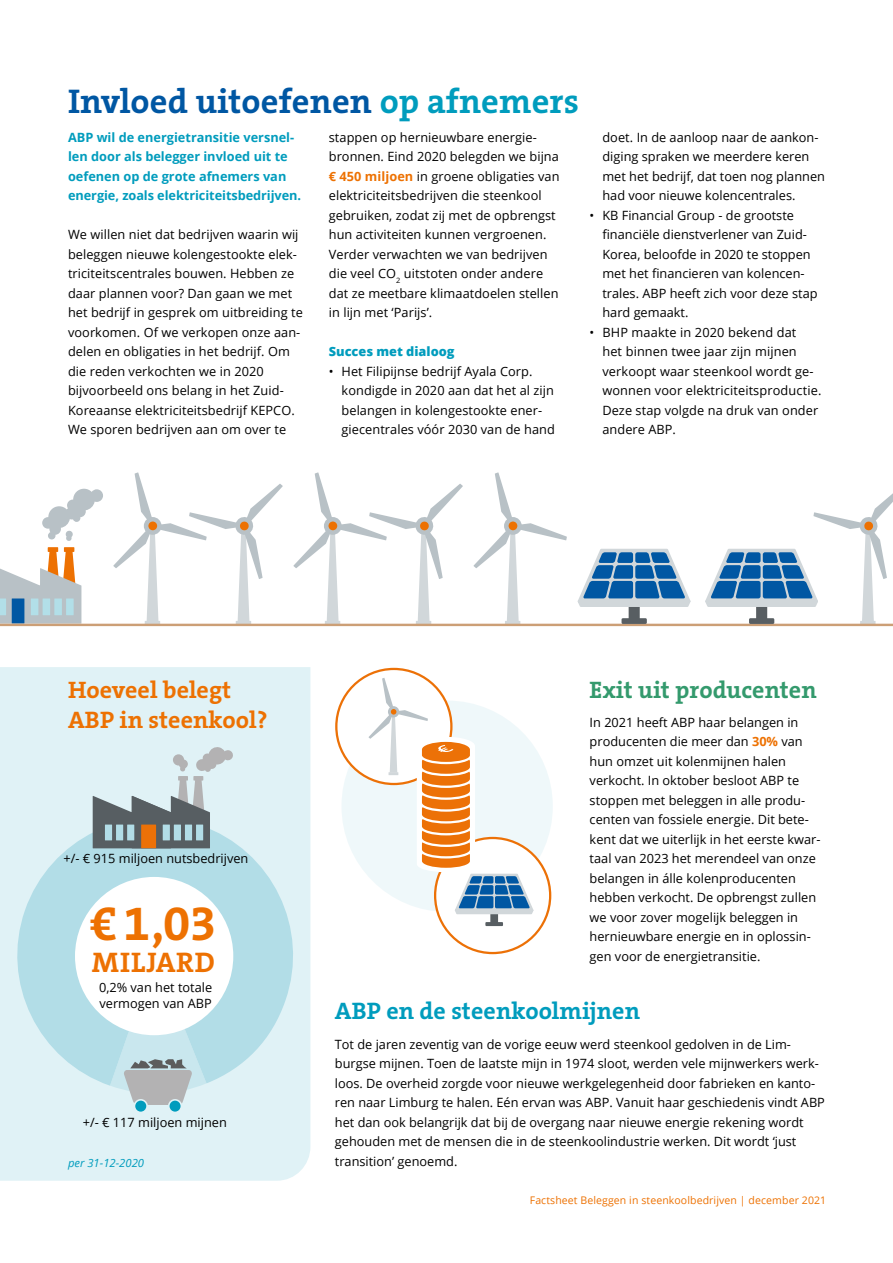
<style>
.page{position:relative;width:893px;height:1263px;background:#fff}
.page>*{position:absolute;margin:0;border:0;box-sizing:border-box;transform-origin:0 0}
.broodtekst{font:700 49.5px "The Serif B W7";color:#ed7102}
.Kop{font:700 34.5px "The Serif B W7";letter-spacing:.005em;color:#0057a3}
.broodtekst-2{font:700 28.5px "The Serif B W7";letter-spacing:.03em;color:#ed7102}
.Kop_klein_artikel{font:700 24px/30px "The Serif B W7";letter-spacing:.005em;color:#ed7102}
.Kopkleinartikel{font:700 24px "The Serif B W7";letter-spacing:.005em;color:#009cbd}
.Kopkleinartikel-2{font:700 24px "The Serif B W7";letter-spacing:.005em;color:#349a6d}
.brood{font:12.75px/19.5px "Open Sans";color:#000}
.intro{font:700 12.75px/19.5px "Open Sans";color:#009cbd}
.brood-2{font:800 12.75px "Open Sans";color:#009cbd}
.bron{font:italic 11.25px "Open Sans";color:#009cbd}
.brood-3{font:10.5px "Open Sans";letter-spacing:.01em;color:#ed7102}
.s1{color:#009cbd}
.s2{font-weight:700;color:#ed7102}
</style>
<div class="page">
<div style="left:0;top:667px;width:310px;height:514px;background:#e0f2f6"></div>
<svg style="left:0;top:550px;width:81px;height:74px"></svg>
<div style="left:12px;top:598px;width:12px;height:25px;background:#0057a3"></div>
<div style="left:64px;top:547px;width:10px;height:5px;background:#ed7102"></div>
<div style="left:48px;top:547px;width:10px;height:5px;background:#ed7102"></div>
<svg style="left:42px;top:489px;width:61px;height:52px"></svg>
<svg style="left:145px;top:621px;width:15px;height:4px"></svg>
<svg style="left:113px;top:472px;width:170px;height:149px"></svg>
<svg style="left:236px;top:621px;width:15px;height:4px"></svg>
<svg style="left:325px;top:621px;width:15px;height:4px"></svg>
<svg style="left:293px;top:472px;width:170px;height:149px"></svg>
<svg style="left:416px;top:621px;width:15px;height:4px"></svg>
<svg style="left:474px;top:472px;width:93px;height:149px"></svg>
<div style="left:509px;top:521px;width:8px;height:9px;background:#ed7102;border-radius:50%"></div>
<svg style="left:505px;top:621px;width:15px;height:4px"></svg>
<svg style="left:860px;top:621px;width:15px;height:4px"></svg>
<hr style="left:0;top:624px;width:893px;height:2px;background:#cc9f76">
<div style="left:630px;top:607px;width:8px;height:13px;background:#585e62"></div>
<div style="left:629px;top:606px;width:11px;height:16px;border:2px solid #585e62"></div>
<div style="left:621px;top:618px;width:26px;height:6px;border:2px solid #585e62"></div>
<svg style="left:577px;top:548px;width:114px;height:60px"></svg>
<div style="left:749px;top:618px;width:25px;height:6px;border:2px solid #585e62"></div>
<svg style="left:705px;top:493px;width:188px;height:128px"></svg>
<svg style="left:0;top:800px;width:310px;height:286px;background:#c7e6ed"></svg>
<svg style="left:93px;top:778px;width:117px;height:70px;background:#8f9a9d"></svg>
<div style="left:185px;top:824px;width:7px;height:16px;background:#b2dde7"></div>
<div style="left:196px;top:824px;width:7px;height:16px;background:#b2dde7"></div>
<div style="left:174px;top:824px;width:7px;height:16px;background:#b2dde7"></div>
<div style="left:163px;top:824px;width:7px;height:16px;background:#b2dde7"></div>
<div style="left:116px;top:824px;width:7px;height:16px;background:#b2dde7"></div>
<div style="left:127px;top:824px;width:7px;height:16px;background:#b2dde7"></div>
<div style="left:105px;top:824px;width:7px;height:16px;background:#b2dde7"></div>
<div style="left:141px;top:824px;width:15px;height:24px;background:#ec7107"></div>
<hr style="left:193px;top:776px;width:10px;height:4px;background:#b3b2b3">
<hr style="left:178px;top:776px;width:10px;height:4px;background:#b3b2b3">
<svg style="left:179px;top:766px;width:8px;height:6px"></svg>
<svg style="left:196px;top:746px;width:37px;height:26px"></svg>
<div style="left:179px;top:759px;width:9px;height:9px;background:#b3b2b3;border-radius:50%"></div>
<div style="left:173px;top:754px;width:11px;height:11px;background:#b3b2b3;border-radius:50%"></div>
<div style="left:135px;top:1100px;width:11px;height:11px;background:#009cbd;border-radius:50%"></div>
<svg style="left:110px;top:1015px;width:97px;height:90px;background:#bbd1d6"></svg>
<div style="left:170px;top:1100px;width:11px;height:11px;background:#009cbd;border-radius:50%"></div>
<div style="left:75px;top:877px;width:158px;height:158px;background:#fff;border-radius:50%"></div>
<svg style="left:335px;top:668px;width:216px;height:286px"></svg>
<p class="Kop" style="left:68px;top:78px;width:512px">Invloed uitoefenen <span class="s1">op afnemers</span></p>
<p class="intro" style="left:68px;top:127px;width:235px">ABP wil de energietransitie versnel&shy;len door als belegger invloed uit te oefenen op de grote afnemers van energie, zoals elektriciteitsbedrijven.</p>
<p class="brood" style="left:68px;top:225px;width:236px">We willen niet dat bedrijven waarin wij beleggen nieuwe kolengestookte elek&shy;triciteitscentrales bouwen. Hebben ze daar plannen voor? Dan gaan we met het bedrijf in gesprek om uitbreiding te voorkomen. Of we verkopen onze aan&shy;delen en obligaties in het bedrijf. Om die reden verkochten we in 2020 bijvoorbeeld ons belang in het Zuid-Koreaanse elektriciteitsbedrijf KEPCO.</p>
<p class="brood" style="left:68px;top:420px;width:220px">We sporen bedrijven aan om over te</p>
<p class="brood" style="left:329px;top:127px;width:232px">stappen op hernieuwbare energie&shy;bronnen. Eind 2020 belegden we bijna <span class="s2">€ 450 miljoen</span> in groene obligaties van elektriciteitsbedrijven die steenkool gebruiken, zodat zij met de opbrengst hun activiteiten kunnen vergroenen.<br>Verder verwachten we van bedrijven die veel CO<sub>2</sub> uitstoten onder andere dat ze meetbare klimaatdoelen stellen in lijn met ‘Parijs’.</p>
<p class="brood-2" style="left:329px;top:342px;width:127px">Succes met dialoog</p>
<p class="brood" style="left:342px;top:361px;width:215px;text-indent:-13px">• Het Filipijnse bedrijf Ayala Corp. kondigde in 2020 aan dat het al zijn belangen in kolengestookte ener&shy;giecentrales vóór 2030 van de hand</p>
<p class="brood" style="left:602px;top:127px;width:224px">doet. In de aanloop naar de aankon&shy;diging spraken we meerdere keren met het bedrijf, dat toen nog plannen had voor nieuwe kolencentrales.</p>
<p class="brood" style="left:602px;top:205px;width:217px;text-indent:-13px">• KB Financial Group - de grootste financiële dienstverlener van Zuid-<br>Korea, beloofde in 2020 te stoppen met het financieren van kolencen&shy;trales. ABP heeft zich voor deze stap hard gemaakt.</p>
<p class="brood" style="left:602px;top:322px;width:220px;text-indent:-13px">• BHP maakte in 2020 bekend dat<br>het binnen twee jaar zijn mijnen verkoopt waar steenkool wordt ge&shy;wonnen voor elektriciteitsproductie.<br>Deze stap volgde na druk van onder andere ABP.</p>
<p class="Kop_klein_artikel" style="left:68px;top:674px;width:201px">Hoeveel belegt<br>ABP in steenkool?</p>
<p class="brood" style="left:63px;top:849px;width:187px">+/- € 915 miljoen nutsbedrijven</p>
<p class="broodtekst" style="left:90px;top:891px;width:128px">€ 1,03</p>
<p class="broodtekst-2" style="left:92px;top:943px;width:125px">MILJARD</p>
<p class="Kopkleinartikel-2" style="left:590px;top:673px;width:229px">Exit uit producenten</p>
<p class="brood" style="left:590px;top:712px;width:232px">In 2021 heeft ABP haar belangen in producenten die meer dan <span class="s2">30%</span> van hun omzet uit kolenmijnen halen verkocht. In oktober besloot ABP te stoppen met beleggen in alle produ&shy;centen van fossiele energie. Dit bete&shy;kent dat we uiterlijk in het eerste kwar&shy;taal van 2023 het merendeel van onze belangen in álle kolenproducenten hebben verkocht. De opbrengst zullen we voor zover mogelijk beleggen in hernieuwbare energie en in oplossin&shy;gen voor de energietransitie.</p>
<p class="brood" style="left:99px;top:978px;width:115px;line-height:16.5px">0,2% van het totale vermogen van ABP</p>
<p class="brood" style="left:83px;top:1112px;width:146px">+/- € 117 miljoen mijnen</p>
<p class="bron" style="left:68px;top:1155px;width:78px">per 31-12-2020</p>
<p class="Kopkleinartikel" style="left:335px;top:995px;width:307px">ABP en de steenkoolmijnen</p>
<p class="brood" style="left:335px;top:1034px;width:492px">Tot de jaren zeventig van de vorige eeuw werd steenkool gedolven in de Lim&shy;burgse mijnen. Toen de laatste mijn in 1974 sloot, werden vele mijnwerkers werk&shy;loos. De overheid zorgde voor nieuwe werkgelegenheid door fabrieken en kanto&shy;ren naar Limburg te halen. Eén ervan was ABP. Vanuit haar geschiedenis vindt ABP het dan ook belangrijk dat bij de overgang naar nieuwe energie rekening wordt gehouden met de mensen die in de steenkoolindustrie werken. Dit wordt ‘just transition’ genoemd.</p>
<p class="brood-3" style="left:530px;top:1192px;width:298px">Factsheet Beleggen in steenkoolbedrijven | december 2021</p>
</div>
